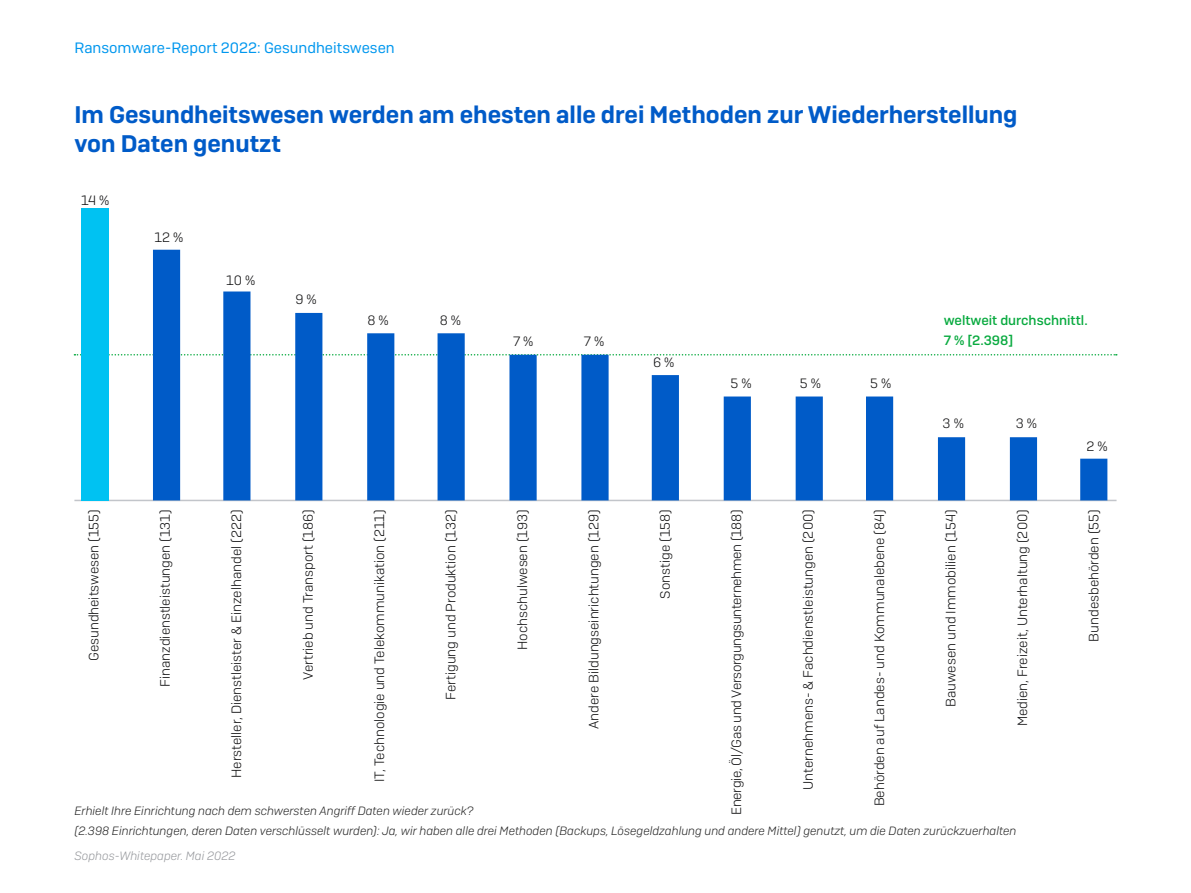
<style>
.page{position:relative;width:1191px;height:893px;background:#fff}
.page>*{position:absolute;margin:0;border:0;box-sizing:border-box;transform-origin:0 0}
.Body_Copy{font:600 24px/29.2px "Sophos Sans";color:#005bc8}
.t1{font:15px "Sophos Sans";color:#0097ee}
.Body_Copy-2{font:300 13.5px "Sophos Sans";color:#0d0d0e}
.Body_Copy-3{font:300 13.5px "Sophos Sans";letter-spacing:-.02em;color:#0d0d0e}
.Body_Copy-4{font:500 13.5px/19.5px "Sophos Sans";color:#09aa40}
.t2{font:italic 300 12px/19.5px "Sophos Sans";color:#262626}
.t3{font:italic 300 12px "Sophos Sans";color:#96989c}
</style>
<div class="page">
<hr style="left:74px;top:500px;width:1042px;height:1px;background:#c2c5ca">
<svg style="left:74px;top:354px;width:1042px;height:2px"></svg>
<div style="left:81px;top:208px;width:27px;height:292px;background:#00c2f2"></div>
<svg style="left:153px;top:250px;width:954px;height:250px"></svg>
<p class="t1" style="left:74px;top:39px;width:322px">Ransomware-Report 2022: Gesundheitswesen</p>
<p class="Body_Copy" style="left:74px;top:100px;width:944px">Im Gesundheitswesen werden am ehesten alle drei Methoden zur Wiederherstellung von Daten genutzt</p>
<p class="Body_Copy-2" style="left:81px;top:192px;width:30px">14 %</p>
<p class="Body_Copy-2" style="left:154px;top:229px;width:30px">12 %</p>
<p class="Body_Copy-2" style="left:226px;top:272px;width:31px">10 %</p>
<p class="Body_Copy-2" style="left:295px;top:291px;width:23px">9 %</p>
<p class="Body_Copy-2" style="left:367px;top:312px;width:23px">8 %</p>
<p class="Body_Copy-2" style="left:440px;top:312px;width:23px">8 %</p>
<p class="Body_Copy-2" style="left:513px;top:333px;width:22px">7 %</p>
<p class="Body_Copy-2" style="left:584px;top:333px;width:22px">7 %</p>
<p class="Body_Copy-2" style="left:653px;top:355px;width:23px">6 %</p>
<p class="Body_Copy-2" style="left:730px;top:375px;width:23px">5 %</p>
<p class="Body_Copy-2" style="left:870px;top:375px;width:23px">5 %</p>
<p class="Body_Copy-2" style="left:800px;top:375px;width:23px">5 %</p>
<p class="Body_Copy-4" style="left:943px;top:310px;width:145px">weltweit durchschnittl.<br>7 % [2.398]</p>
<p class="Body_Copy-2" style="left:942px;top:416px;width:23px">3 %</p>
<p class="Body_Copy-2" style="left:1015px;top:416px;width:23px">3 %</p>
<p class="Body_Copy-2" style="left:1086px;top:438px;width:23px">2 %</p>
<p class="Body_Copy-2" style="left:86px;top:661px;width:153px;rotate:-90deg">Gesundheitswesen (155)</p>
<p class="Body_Copy-2" style="left:157px;top:687px;width:179px;rotate:-90deg">Finanzdienstleistungen (131)</p>
<p class="Body_Copy-2" style="left:228px;top:778px;width:270px;rotate:-90deg">Hersteller, Dienstleister &amp; Einzelhandel (222)</p>
<p class="Body_Copy-2" style="left:300px;top:680px;width:172px;rotate:-90deg">Vertrieb und Transport (186)</p>
<p class="Body_Copy-2" style="left:371px;top:782px;width:274px;rotate:-90deg">IT, Technologie und Telekommunikation (211)</p>
<p class="Body_Copy-2" style="left:443px;top:700px;width:192px;rotate:-90deg">Fertigung und Produktion (132)</p>
<p class="Body_Copy-2" style="left:514px;top:650px;width:142px;rotate:-90deg">Hochschulwesen (193)</p>
<p class="Body_Copy-2" style="left:586px;top:729px;width:221px;rotate:-90deg">Andere Bildungseinrichtungen (129)</p>
<p class="Body_Copy-2" style="left:657px;top:599px;width:91px;rotate:-90deg">Sonstige (158)</p>
<p class="Body_Copy-3" style="left:728px;top:815px;width:307px;rotate:-90deg">Energie, Öl/Gas und Versorgungsunternehmen (188)</p>
<p class="Body_Copy-2" style="left:800px;top:790px;width:282px;rotate:-90deg">Unternehmens- &amp; Fachdienstleistungen (200)</p>
<p class="Body_Copy-2" style="left:871px;top:806px;width:298px;rotate:-90deg">Behörden auf Landes- und Kommunalebene (84)</p>
<p class="Body_Copy-2" style="left:943px;top:707px;width:199px;rotate:-90deg">Bauwesen und Immobilien (154)</p>
<p class="Body_Copy-2" style="left:1014px;top:726px;width:218px;rotate:-90deg">Medien, Freizeit, Unterhaltung (200)</p>
<p class="Body_Copy-2" style="left:1085px;top:642px;width:134px;rotate:-90deg">Bundesbehörden (55)</p>
<p class="t2" style="left:74px;top:801px;width:943px">Erhielt Ihre Einrichtung nach dem schwersten Angriff Daten wieder zurück?<br>(2.398 Einrichtungen, deren Daten verschlüsselt wurden): Ja, wir haben alle drei Methoden (Backups, Lösegeldzahlung und andere Mittel) genutzt, um die Daten zurückzuerhalten</p>
<p class="t3" style="left:74px;top:848px;width:163px">Sophos-Whitepaper. Mai 2022</p>
</div>
